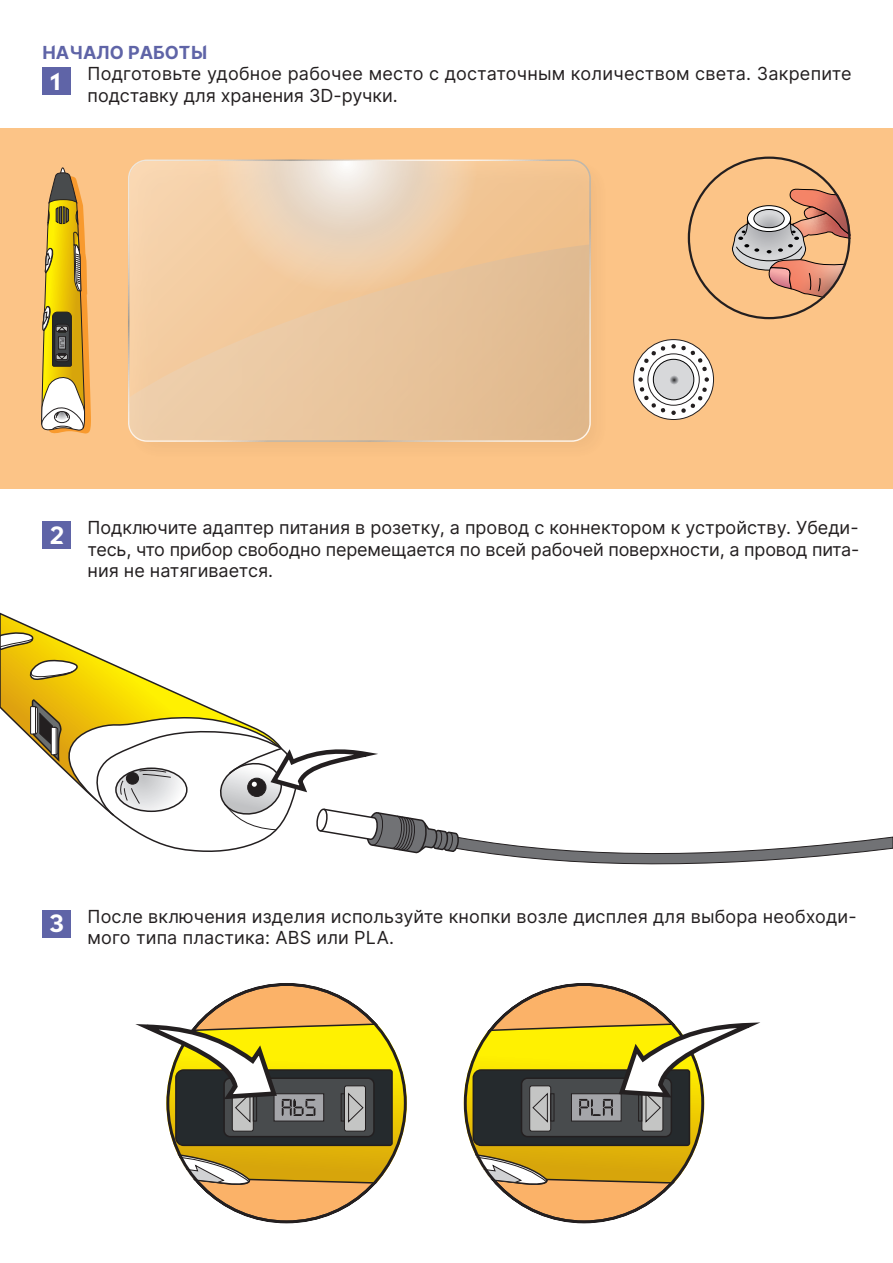
<style>
.page{position:relative;width:893px;height:1263px;background:#fff}
.page>*{position:absolute;margin:0;border:0;box-sizing:border-box;transform-origin:0 0}
.t1{font:24px "Inter Bold Hewn";color:#fff}
.t2{font:18px/21.6px "Inter";letter-spacing:.01em;color:#231f20}
.t3{font:18px "Inter Bold Hewn";color:#5f64a7}
</style>
<div class="page">
<div style="left:0;top:128px;width:893px;height:361px;background:#fcc487"></div>
<svg style="left:128px;top:160px;width:463px;height:282px"></svg>
<svg style="left:129px;top:244px;width:460px;height:196px;background:#e9c49b"></svg>
<svg style="left:41px;top:167px;width:50px;height:267px"></svg>
<svg style="left:0;top:612px;width:189px;height:127px"></svg>
<svg style="left:29px;top:658px;width:51px;height:22px"></svg>
<svg style="left:0;top:632px;width:34px;height:19px"></svg>
<div style="left:30px;top:706px;width:6px;height:28px;border:1px solid #231f20"></div>
<svg style="left:31px;top:698px;width:862px;height:167px"></svg>
<svg style="left:688px;top:157px;width:162px;height:162px"></svg>
<div style="left:634px;top:340px;width:79px;height:79px;background:#fff;border-radius:50%"></div>
<div style="left:633px;top:339px;width:81px;height:81px;border:1px solid #231f20;border-radius:50%"></div>
<svg style="left:648px;top:354px;width:51px;height:51px"></svg>
<div style="left:653px;top:359px;width:41px;height:41px;background:#d7d8da;border-radius:20px"></div>
<div style="left:653px;top:359px;width:41px;height:41px;border:1px solid #000001;border-radius:50%"></div>
<svg style="left:671px;top:344px;width:36px;height:27px"></svg>
<svg style="left:671px;top:377px;width:38px;height:38px"></svg>
<svg style="left:638px;top:346px;width:27px;height:67px"></svg>
<svg style="left:501px;top:983px;width:166px;height:240px;fill:#fbb268"></svg>
<svg style="left:204px;top:983px;width:166px;height:240px;fill:#fbb268"></svg>
<svg style="left:464px;top:1016px;width:296px;height:174px"></svg>
<svg style="left:135px;top:1016px;width:272px;height:174px"></svg>
<div style="left:43px;top:67px;width:28px;height:28px;background:#5f64a7"></div>
<div style="left:43px;top:521px;width:28px;height:28px;background:#5f64a7"></div>
<div style="left:43px;top:910px;width:28px;height:28px;background:#5f64a7"></div>
<svg style="left:214px;top:161px;width:265px;height:132px;background:#eed1b1"></svg>
<p class="t3" style="left:43px;top:39px;width:166px">НАЧАЛО РАБОТЫ</p>
<p class="t2" style="left:88px;top:63px;width:765px">Подготовьте удобное рабочее место с достаточным количеством света. Закрепите подставку для хранения 3D-ручки.</p>
<h1 class="t1" style="left:50px;top:64px;width:13px">1</h1>
<h1 class="t1" style="left:49px;top:517px;width:17px">2</h1>
<p class="t2" style="left:88px;top:516px;width:773px;text-align:justify">Подключите адаптер питания в розетку, а провод с коннектором к устройству. Убеди&shy;тесь, что прибор свободно перемещается по всей рабочей поверхности, а провод пита&shy;ния не натягивается.</p>
<h1 class="t1" style="left:49px;top:906px;width:17px">3</h1>
<p class="t2" style="left:88px;top:905px;width:771px">После включения изделия используйте кнопки возле дисплея для выбора необходи&shy;мого типа пластика: ABS или PLA.</p>
</div>
